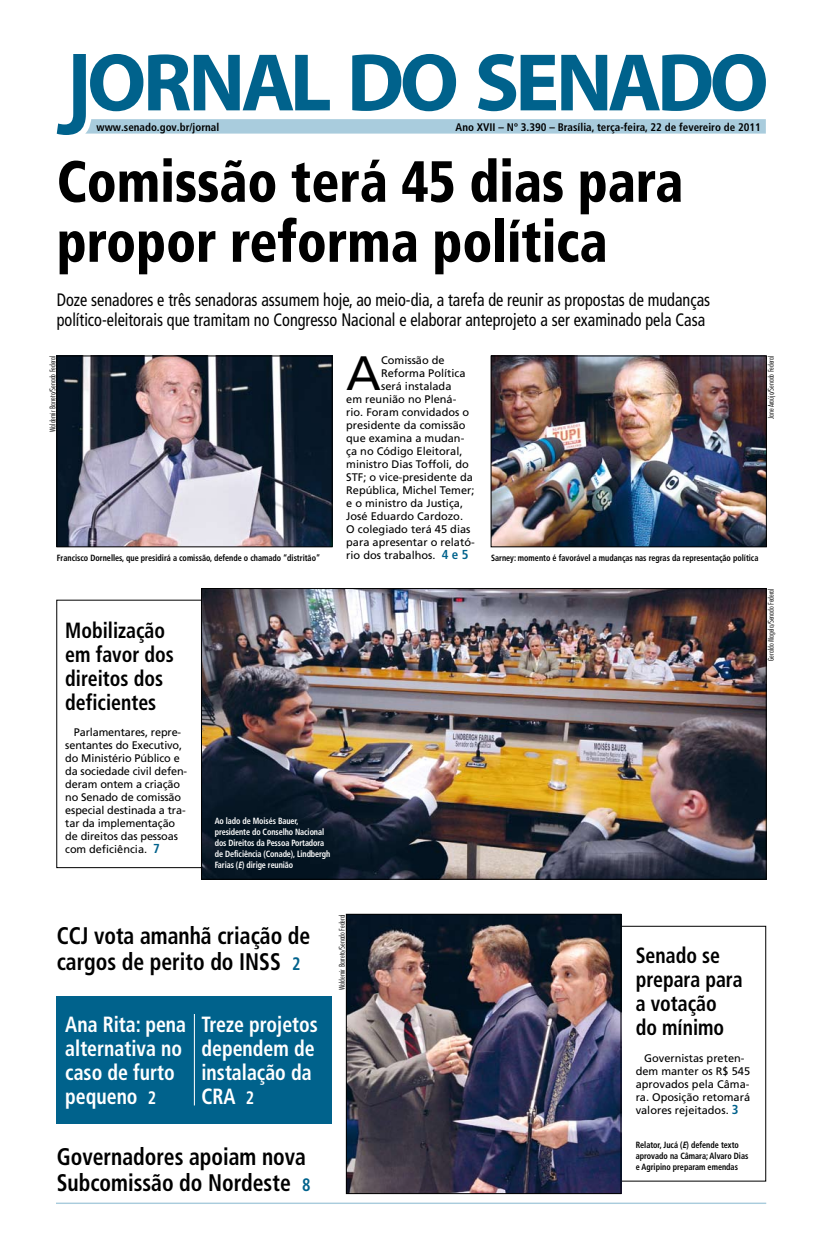
<style>
.page{position:relative;width:823px;height:1248px;background:#fff}
.page>*{position:absolute;margin:0;border:0;box-sizing:border-box;transform-origin:0 0}
.t1{font:900 condensed 58px/60px "Frutiger";color:#000;scale:.9 1}
.t2{font:48.2px "Frutiger";color:#000}
.t3{font:700 condensed 24px/26px "Frutiger";color:#000;scale:.9 1}
.t4{font:700 condensed 22px/24px "Frutiger";color:#fff;scale:.9 1}
.t5{font:700 condensed 22px/24px "Frutiger";color:#000;scale:.9 1}
.t6{font:condensed 18px/20px "Frutiger";color:#000;scale:.9 1}
.t7{font:11px/13px "Frutiger";color:#000}
.t8{font:700 condensed 11px "Frutiger";color:#000}
.t9{font:700 condensed 9px/11px "Frutiger";color:#000;scale:.9 1}
.t10{font:700 condensed 9px/11px "Frutiger";letter-spacing:-.01em;color:#fff;scale:.9 1}
.t11{font:300 condensed 8px "Futura BT";color:#000}
.s1{font-weight:700;font-stretch:condensed;font-size:13px;color:#00628c}
.s2{font-style:italic}
.s3{font-size:18px;color:#00628c}
.s4{font-size:18px}
</style>
<div class="page">
<svg style="left:56px;top:1202px;width:709px;height:1px"></svg>
<div style="left:57px;top:995px;width:275px;height:128px;background:#00628c"></div>
<svg style="left:57px;top:54px;width:708px;height:81px"></svg>
<img style="left:492px;top:358px;width:272px;height:187px">
<div style="left:490px;top:356px;width:276px;height:191px;border:1px solid #000"></div>
<img style="left:59px;top:358px;width:271px;height:187px">
<div style="left:57px;top:356px;width:275px;height:191px;border:1px solid #000"></div>
<img style="left:203px;top:590px;width:560px;height:287px">
<div style="left:201px;top:588px;width:564px;height:291px;border:1px solid #000"></div>
<img style="left:348px;top:916px;width:270px;height:275px">
<div style="left:346px;top:914px;width:274px;height:279px;border:1px solid #000"></div>
<hr style="left:194px;top:1013px;width:1px;height:92px;background:#fff">
<p class="t8" style="left:96px;top:120px;width:124px">www.senado.gov.br/jornal</p>
<p class="t8" style="left:455px;top:120px;width:307px">Ano XVII – Nº 3.390 – Brasília, terça-feira, 22 de fevereiro de 2011</p>
<h1 class="t1" style="left:57px;top:151px;width:697px">Comissão terá 45 dias para propor reforma política</h1>
<h3 class="t6" style="left:57px;top:290px;width:727px">Doze senadores e três senadoras assumem hoje, ao meio-dia, a tarefa de reunir as propostas de mudanças político-eleitorais que tramitam no Congresso Nacional e elaborar anteprojeto a ser examinado pela Casa</h3>
<h2 class="t2" style="left:346px;top:345px;width:36px">A</h2>
<p class="t7" style="left:381px;top:354px;width:65px">Comissão de</p>
<p class="t11" style="left:48px;top:432px;width:78px;rotate:-90deg">Waldemir Barreto/Senado Federal</p>
<p class="t7" style="left:381px;top:367px;width:86px">Reforma Política</p>
<p class="t7" style="left:381px;top:380px;width:72px">será instalada</p>
<p class="t7" style="left:346px;top:393px;width:112px">em reunião no Plená-</p>
<p class="t7" style="left:346px;top:406px;width:124px">rio. Foram convidados o</p>
<p class="t7" style="left:346px;top:419px;width:121px">presidente da comissão</p>
<p class="t7" style="left:346px;top:432px;width:119px">que examina a mudan-</p>
<p class="t7" style="left:346px;top:445px;width:118px">ça no Código Eleitoral,</p>
<p class="t7" style="left:346px;top:458px;width:124px">ministro Dias Toffoli, do</p>
<p class="t7" style="left:346px;top:471px;width:128px">STF; o vice-presidente da</p>
<p class="t7" style="left:346px;top:484px;width:130px">República, Michel Temer;</p>
<p class="t7" style="left:346px;top:497px;width:118px">e o ministro da Justiça,</p>
<p class="t7" style="left:346px;top:510px;width:118px">José Eduardo Cardozo.</p>
<p class="t7" style="left:346px;top:523px;width:126px">O colegiado terá 45 dias</p>
<p class="t7" style="left:346px;top:536px;width:130px">para apresentar o relató-</p>
<p class="t9" style="left:57px;top:552px;width:294px">Francisco Dornelles, que presidirá a comissão, defende o chamado “distritão”</p>
<p class="t7" style="left:346px;top:549px;width:124px">rio dos trabalhos. <span class="s1">4 e 5</span></p>
<p class="t9" style="left:491px;top:552px;width:298px">Sarney: momento é favorável a mudanças nas regras da representação política</p>
<p class="t11" style="left:765px;top:419px;width:65px;rotate:-90deg">Jane Araújo/Senado Federal</p>
<h3 class="t5" style="left:65px;top:618px;width:122px">Mobilização em favor dos direitos dos deficientes</h3>
<p class="t7" style="left:65px;top:726px;width:123px;text-indent:9px">Parlamentares, repre&shy;sentantes do Executivo, do Ministério Público e da sociedade civil defen&shy;deram ontem a criação no Senado de comissão especial destinada a tra&shy;tar da implementação de direitos das pessoas com deficiência. <span class="s1">7</span></p>
<p class="t10" style="left:214px;top:815px;width:130px">Ao lado de Moisés Bauer, presidente do Conselho Nacional dos Direitos da Pessoa Portadora de Deficiência (Conade), Lindbergh<br>Farias (<span class="s2">E</span>) dirige reunião</p>
<p class="t11" style="left:765px;top:660px;width:74px;rotate:-90deg">Geraldo Magela/Senado Federal</p>
<h3 class="t3" style="left:57px;top:922px;width:283px">CCJ vota amanhã criação de cargos de perito do INSS <span class="s3">2</span></h3>
<h3 class="t4" style="left:65px;top:1012px;width:136px">Ana Rita: pena alternativa no caso de furto pequeno <span class="s4">2</span></h3>
<h3 class="t4" style="left:201px;top:1012px;width:131px">Treze projetos dependem de instalação da<br>CRA <span class="s4">2</span></h3>
<h3 class="t3" style="left:57px;top:1143px;width:283px">Governadores apoiam nova<br>Subcomissão do Nordeste <span class="s3">8</span></h3>
<p class="t11" style="left:337px;top:990px;width:78px;rotate:-90deg">Waldemir Barreto/Senado Federal</p>
<h3 class="t5" style="left:635px;top:943px;width:120px">Senado se prepara para a votação do mínimo</h3>
<p class="t7" style="left:635px;top:1051px;width:116px;text-indent:9px">Governistas preten&shy;dem manter os R$ 545 aprovados pela Câma&shy;ra. Oposição retomará valores rejeitados. <span class="s1">3</span></p>
<p class="t9" style="left:635px;top:1139px;width:127px">Relator, Jucá (<span class="s2">E</span>) defende texto aprovado na Câmara; Alvaro Dias e Agripino preparam emendas</p>
</div>
